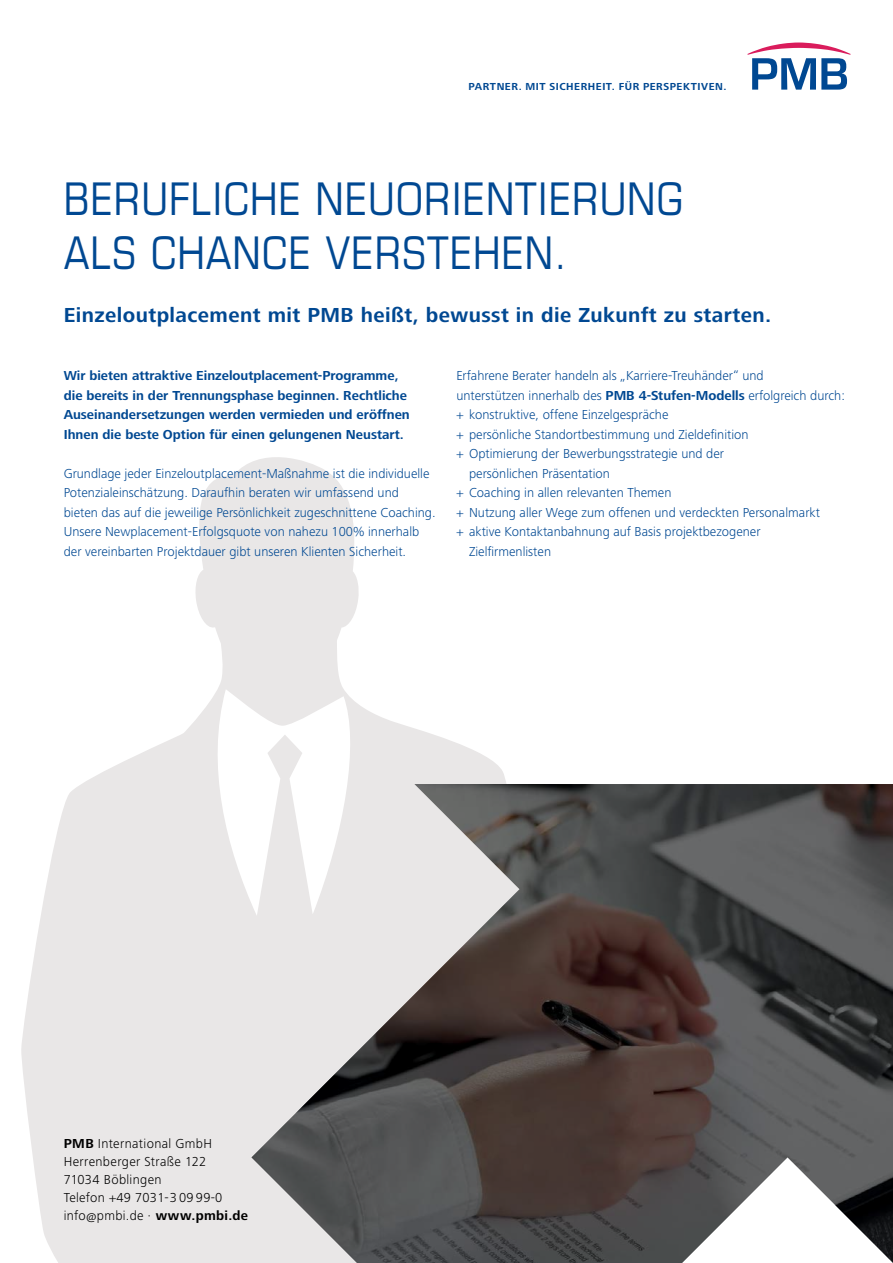
<style>
.page{position:relative;width:893px;height:1263px;background:#fff}
.page>*{position:absolute;margin:0;border:0;box-sizing:border-box;transform-origin:0 0}
.t1{font:condensed 45px/54px "Eurostile LT";letter-spacing:.02em;color:#004892}
.t2{font:700 21px "Frutiger Next LT";letter-spacing:.02em;color:#004892}
.t3{font:300 13.5px/19.5px "Frutiger Next LT";color:#004892}
.t4{font:700 13.5px/19.5px "Frutiger Next LT";color:#004892}
.t5{font:300 13.5px/18px "Frutiger Next LT";letter-spacing:.02em;color:#000}
.t6{font:700 10.5px "Frutiger Next LT";letter-spacing:.05em;color:#004892}
.s1{font-weight:700}
</style>
<div class="page">
<svg style="left:748px;top:43px;width:102px;height:47px"></svg>
<svg style="left:21px;top:457px;width:485px;height:806px;fill:#e9e7e7"></svg>
<img style="left:251px;top:784px;width:642px;height:479px">
<p class="t6" style="left:468px;top:80px;width:260px">PARTNER. MIT SICHERHEIT. FÜR PERSPEKTIVEN.</p>
<h1 class="t1" style="left:64px;top:172px;width:621px">BERUFLICHE NEUORIENTIERUNG<br>ALS CHANCE VERSTEHEN.</h1>
<h2 class="t2" style="left:64px;top:304px;width:709px">Einzeloutplacement mit PMB heißt, bewusst in die Zukunft zu starten.</h2>
<p class="t4" style="left:64px;top:366px;width:348px">Wir bieten attraktive Einzeloutplacement-Programme, die bereits in der Trennungsphase beginnen. Rechtliche Auseinandersetzungen werden vermieden und eröffnen Ihnen die beste Option für einen gelungenen Neustart.</p>
<p class="t3" style="left:64px;top:464px;width:373px">Grundlage jeder Einzeloutplacement-Maßnahme ist die individuelle Potenzialeinschätzung. Daraufhin beraten wir umfassend und bieten das auf die jeweilige Persönlichkeit zugeschnittene Coaching.<br>Unsere Newplacement-Erfolgsquote von nahezu 100% innerhalb der vereinbarten Projektdauer gibt unseren Klienten Sicherheit.</p>
<p class="t3" style="left:456px;top:366px;width:309px">Erfahrene Berater handeln als „Karriere-Treuhänder“ und</p>
<p class="t3" style="left:456px;top:386px;width:390px">unterstützen innerhalb des <span class="s1">PMB 4-Stufen-Modells</span> erfolgreich durch:</p>
<p class="t3" style="left:456px;top:405px;width:214px">+ konstruktive, offene Einzelgespräche</p>
<p class="t3" style="left:456px;top:425px;width:294px">+ persönliche Standortbestimmung und Zieldefinition</p>
<p class="t3" style="left:456px;top:444px;width:269px">+ Optimierung der Bewerbungsstrategie und der</p>
<p class="t3" style="left:469px;top:464px;width:142px">persönlichen Präsentation</p>
<p class="t3" style="left:456px;top:483px;width:217px">+ Coaching in allen relevanten Themen</p>
<p class="t3" style="left:456px;top:503px;width:365px">+ Nutzung aller Wege zum offenen und verdeckten Personalmarkt</p>
<p class="t3" style="left:456px;top:522px;width:306px">+ aktive Kontaktanbahnung auf Basis projektbezogener</p>
<p class="t3" style="left:469px;top:542px;width:84px">Zielfirmenlisten</p>
<p class="t5" style="left:64px;top:1135px;width:186px"><span class="s1">PMB</span> International GmbH<br>Herrenberger Straße 122<br>71034 Böblingen<br>Telefon +49 7031-3 09 99-0 info@pmbi.de · <span class="s1">www.pmbi.de</span></p>
</div>
